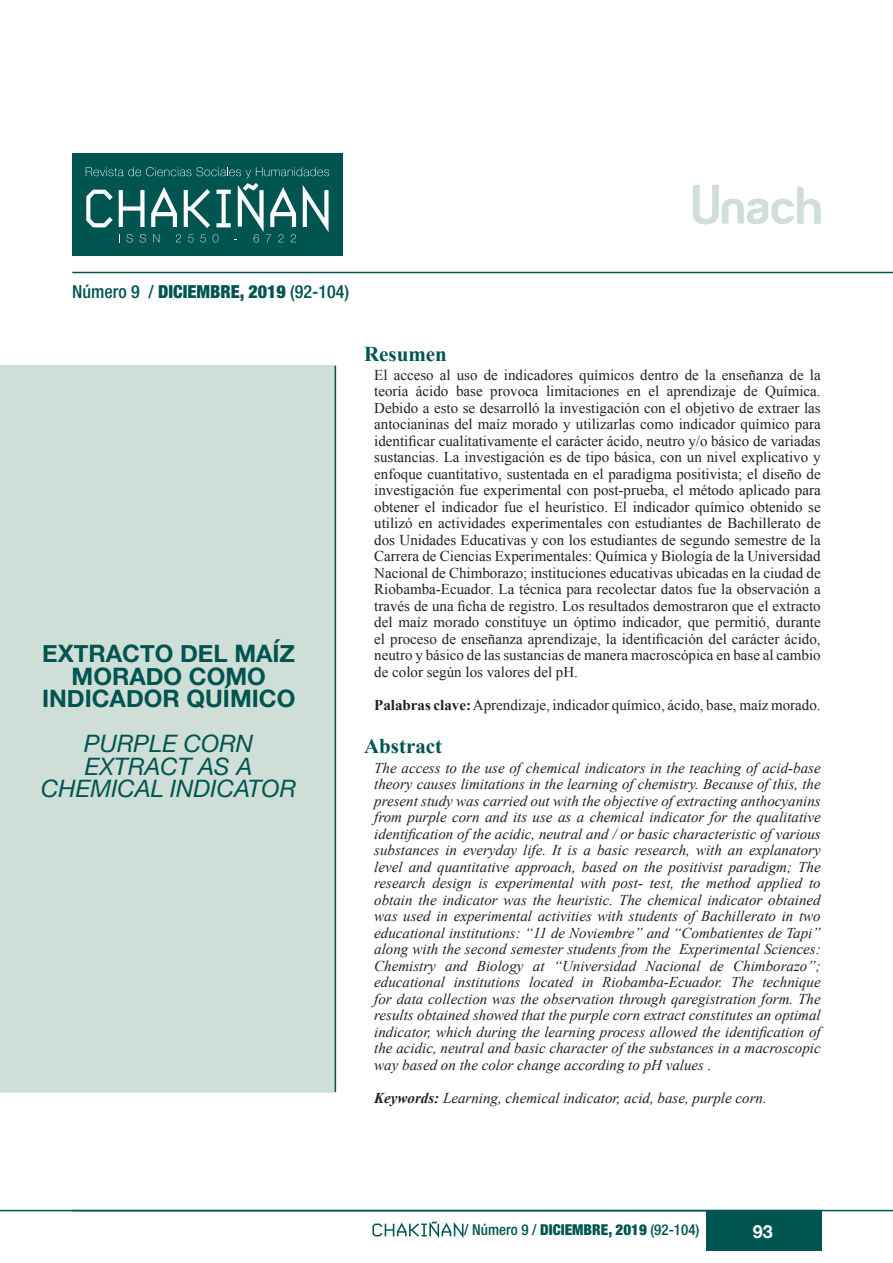
<style>
.page{position:relative;width:893px;height:1263px;background:#fff}
.page>*{position:absolute;margin:0;border:0;box-sizing:border-box;transform-origin:0 0}
.t1{font:700 24px/22.5px "Helvetica Neue";color:#005551;text-align:center}
.t2{font:italic 24px/22.5px "Helvetica Neue";color:#005551;text-align:center}
.t3{font:700 21px "Times New Roman";color:#005551}
.t4{font:500 condensed 18px "Helvetica Neue";color:#005551}
.t5{font:700 18px "Helvetica Neue";color:#fff}
.t6{font:italic 15px/16.5px "Times New Roman";color:#231f20;text-align:justify}
.t7{font:15px/16.5px "Times New Roman";color:#231f20;text-align:justify}
.t8{font:500 condensed 15px "Helvetica Neue";color:#005551}
.s1{font-weight:900}
.s2{font-weight:700}
</style>
<div class="page">
<hr style="left:0;top:1210px;width:821px;height:1px;background:#005551">
<div style="left:706px;top:1211px;width:115px;height:40px;background:#005551"></div>
<svg style="left:372px;top:1221px;width:91px;height:17px"></svg>
<hr style="left:72px;top:1210px;width:821px;height:1px;background:#005551">
<div style="left:1px;top:366px;width:334px;height:726px;background:#cfdfd7"></div>
<div style="left:0;top:365px;width:336px;height:728px;border:2px solid #cfdfd7"></div>
<hr style="left:335px;top:366px;width:1px;height:726px;background:#005551">
<hr style="left:72px;top:272px;width:821px;height:1px;background:#005551">
<svg style="left:693px;top:185px;width:128px;height:39px"></svg>
<div style="left:72px;top:153px;width:271px;height:103px;background:#005551"></div>
<svg style="left:86px;top:167px;width:243px;height:75px"></svg>
<p class="t4" style="left:72px;top:281px;width:278px">Número 9 / <span class="s1">DICIEMBRE, 2019</span> (92-104)</p>
<p class="t1" style="left:42px;top:643px;width:255px">EXTRACTO DEL MAÍZ<br>MORADO COMO<br>INDICADOR QUÍMICO</p>
<p class="t2" style="left:41px;top:734px;width:257px">PURPLE CORN<br>EXTRACT AS A<br>CHEMICAL INDICATOR</p>
<p class="t3" style="left:364px;top:339px;width:84px">Resumen</p>
<p class="t7" style="left:374px;top:366px;width:448px">El acceso al uso de indicadores químicos dentro de la enseñanza de la teoría ácido base provoca limitaciones en el aprendizaje de Química.<br>Debido a esto se desarrolló la investigación con el objetivo de extraer las antocianinas del maíz morado y utilizarlas como indicador químico para identificar cualitativamente el carácter ácido, neutro y/o básico de variadas sustancias. La investigación es de tipo básica, con un nivel explicativo y enfoque cuantitativo, sustentada en el paradigma positivista; el diseño de investigación fue experimental con post-prueba, el método aplicado para obtener el indicador fue el heurístico. El indicador químico obtenido se utilizó en actividades experimentales con estudiantes de Bachillerato de dos Unidades Educativas y con los estudiantes de segundo semestre de la Carrera de Ciencias Experimentales: Química y Biología de la Universidad Nacional de Chimborazo; instituciones educativas ubicadas en la ciudad de Riobamba-Ecuador. La técnica para recolectar datos fue la observación a través de una ficha de registro. Los resultados demostraron que el extracto del maíz morado constituye un óptimo indicador, que permitió, durante el proceso de enseñanza aprendizaje, la identificación del carácter ácido, neutro y básico de las sustancias de manera macroscópica en base al cambio de color según los valores del pH.</p>
<p class="t7" style="left:374px;top:696px;width:448px"><span class="s2">Palabras clave:</span> Aprendizaje, indicador químico, ácido, base, maíz morado.</p>
<p class="t3" style="left:364px;top:731px;width:80px">Abstract</p>
<p class="t6" style="left:374px;top:759px;width:448px">The access to the use of chemical indicators in the teaching of acid-base theory causes limitations in the learning of chemistry. Because of this, the present study was carried out with the objective of extracting anthocyanins from purple corn and its use as a chemical indicator for the qualitative identification of the acidic, neutral and / or basic characteristic of various substances in everyday life. It is a basic research, with an explanatory level and quantitative approach, based on the positivist paradigm; The research design is experimental with post- test, the method applied to obtain the indicator was the heuristic. The chemical indicator obtained was used in experimental activities with students of Bachillerato in two educational institutions: “11 de Noviembre” and “Combatientes de Tapi” along with the second semester students from the Experimental Sciences:<br>Chemistry and Biology at “Universidad Nacional de Chimborazo”; educational institutions located in Riobamba-Ecuador. The technique for data collection was the observation through qaregistration form. The results obtained showed that the purple corn extract constitutes an optimal indicator, which during the learning process allowed the identification of the acidic, neutral and basic character of the substances in a macroscopic way based on the color change according to pH values .</p>
<p class="t6" style="left:374px;top:1089px;width:394px"><span class="s2">Keywords:</span> Learning, chemical indicator, acid, base, purple corn.</p>
<p class="t8" style="left:464px;top:1221px;width:237px">/ Número 9 / <span class="s1">DICIEMBRE, 2019</span> (92-104)</p>
<p class="t5" style="left:753px;top:1217px;width:22px">93</p>
</div>
